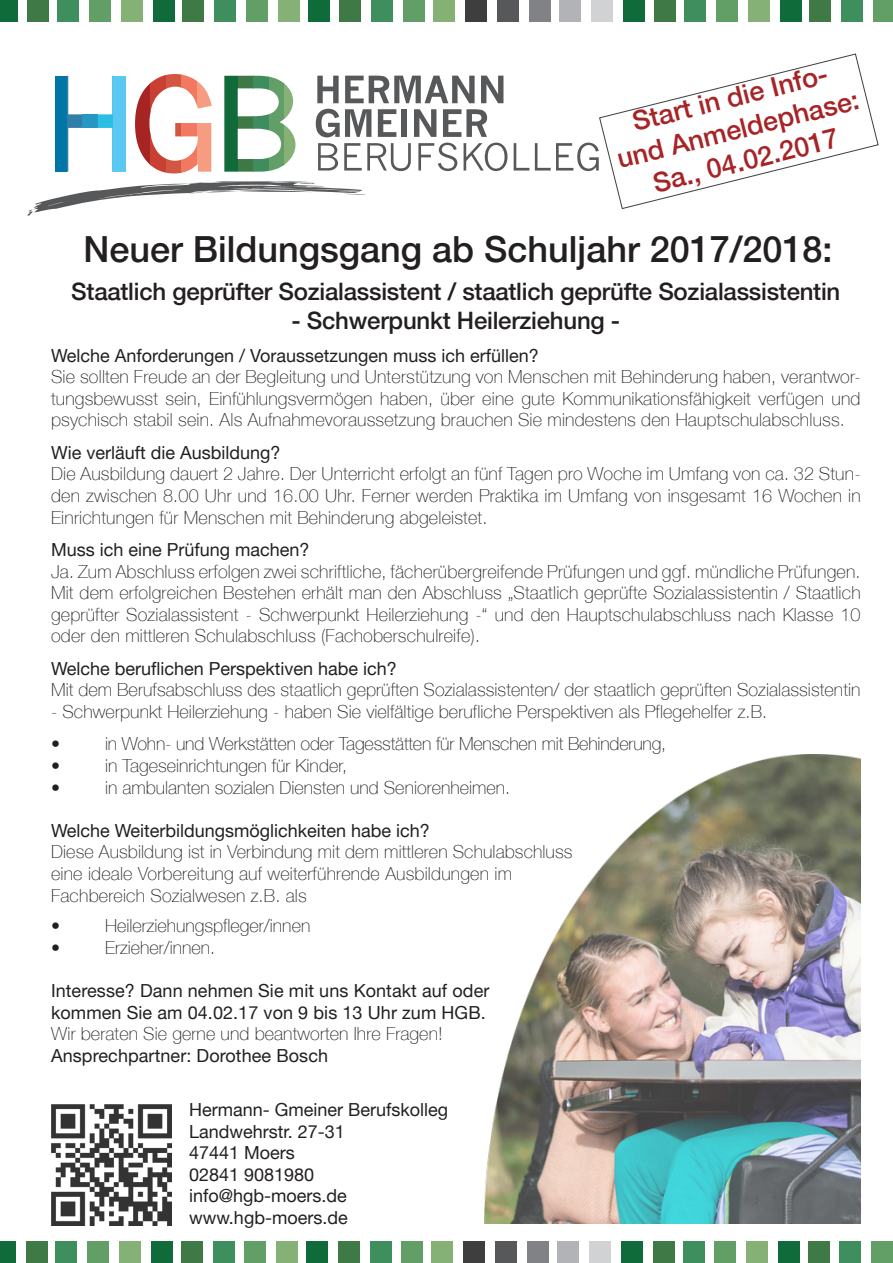
<style>
.page{position:relative;width:893px;height:1263px;background:#fff}
.page>*{position:absolute;margin:0;border:0;box-sizing:border-box;transform-origin:0 0}
.t1{font:500 36px "Helvetica Neue";color:#231f20}
.t2{font:500 27px/32.4px "Helvetica Neue";color:#a72426;text-align:center}
.t3{font:500 24px "Helvetica Neue";letter-spacing:-.01em;color:#231f20}
.t4{font:100 18px/21.6px "Helvetica Neue";letter-spacing:.005em;color:#231f20;text-align:justify}
.t5{font:18px/21.6px "Helvetica Neue";color:#231f20}
</style>
<div class="page">
<div style="left:0;top:0;width:17px;height:21px;background:#0f6b3a"></div>
<div style="left:28px;top:0;width:21px;height:21px;background:#3f7945"></div>
<div style="left:57px;top:0;width:22px;height:21px;background:#3f8e5e"></div>
<div style="left:89px;top:0;width:22px;height:21px;background:#629f67"></div>
<div style="left:121px;top:0;width:21px;height:21px;background:#85b176"></div>
<div style="left:153px;top:0;width:21px;height:21px;background:#0f6b3a"></div>
<div style="left:183px;top:0;width:21px;height:21px;background:#3f7945"></div>
<div style="left:215px;top:0;width:21px;height:21px;background:#3f8e5e"></div>
<div style="left:246px;top:0;width:21px;height:21px;background:#629f67"></div>
<div style="left:278px;top:0;width:21px;height:21px;background:#85b176"></div>
<div style="left:308px;top:0;width:21px;height:21px;background:#0f6b3a"></div>
<div style="left:340px;top:0;width:21px;height:21px;background:#3f7945"></div>
<div style="left:372px;top:0;width:21px;height:21px;background:#3f8e5e"></div>
<div style="left:404px;top:0;width:21px;height:21px;background:#629f67"></div>
<div style="left:433px;top:0;width:22px;height:21px;background:#85b176"></div>
<div style="left:465px;top:0;width:21px;height:21px;background:#3e3e3f"></div>
<div style="left:497px;top:0;width:22px;height:21px;background:#57585a"></div>
<div style="left:529px;top:0;width:22px;height:21px;background:#808285"></div>
<div style="left:559px;top:0;width:21px;height:21px;background:#b2b3b7"></div>
<div style="left:591px;top:0;width:21px;height:21px;background:#d1d2d4"></div>
<div style="left:623px;top:0;width:21px;height:21px;background:#0f6b3a"></div>
<div style="left:655px;top:0;width:21px;height:21px;background:#3f7945"></div>
<div style="left:685px;top:0;width:21px;height:21px;background:#3f8e5e"></div>
<div style="left:716px;top:0;width:22px;height:21px;background:#629f67"></div>
<div style="left:748px;top:0;width:21px;height:21px;background:#85b176"></div>
<div style="left:780px;top:0;width:21px;height:21px;background:#0f6b3a"></div>
<div style="left:810px;top:0;width:21px;height:21px;background:#3f7945"></div>
<div style="left:841px;top:0;width:22px;height:21px;background:#3f8e5e"></div>
<div style="left:873px;top:0;width:20px;height:21px;background:#629f67"></div>
<img style="left:485px;top:755px;width:376px;height:468px">
<svg style="left:317px;top:76px;width:22px;height:27px"></svg>
<svg style="left:345px;top:76px;width:130px;height:27px"></svg>
<svg style="left:481px;top:76px;width:22px;height:27px"></svg>
<svg style="left:316px;top:109px;width:55px;height:28px"></svg>
<svg style="left:378px;top:109px;width:18px;height:28px"></svg>
<div style="left:402px;top:109px;width:5px;height:28px;background:#57585a"></div>
<svg style="left:414px;top:109px;width:22px;height:28px"></svg>
<svg style="left:443px;top:109px;width:44px;height:28px"></svg>
<svg style="left:318px;top:143px;width:20px;height:28px"></svg>
<svg style="left:344px;top:143px;width:67px;height:28px"></svg>
<svg style="left:418px;top:143px;width:39px;height:28px"></svg>
<svg style="left:464px;top:143px;width:43px;height:28px"></svg>
<svg style="left:514px;top:143px;width:15px;height:28px"></svg>
<svg style="left:135px;top:82px;width:16px;height:84px"></svg>
<svg style="left:151px;top:75px;width:15px;height:98px"></svg>
<svg style="left:166px;top:74px;width:15px;height:99px"></svg>
<svg style="left:181px;top:74px;width:16px;height:99px"></svg>
<svg style="left:197px;top:81px;width:15px;height:91px"></svg>
<div style="left:224px;top:76px;width:14px;height:96px;background:#116a3a"></div>
<svg style="left:238px;top:76px;width:15px;height:96px"></svg>
<svg style="left:253px;top:76px;width:16px;height:96px"></svg>
<svg style="left:269px;top:76px;width:15px;height:95px"></svg>
<svg style="left:284px;top:83px;width:11px;height:82px"></svg>
<div style="left:55px;top:76px;width:12px;height:96px;background:#0075a7"></div>
<svg style="left:67px;top:76px;width:15px;height:96px"></svg>
<div style="left:82px;top:114px;width:16px;height:14px;background:#2497c2"></div>
<svg style="left:98px;top:76px;width:15px;height:96px"></svg>
<div style="left:113px;top:76px;width:13px;height:96px;background:#5bc8f3"></div>
<svg style="left:27px;top:181px;width:339px;height:35px"></svg>
<div style="left:0;top:1242px;width:15px;height:21px;background:#0f6b3a"></div>
<div style="left:26px;top:1242px;width:21px;height:21px;background:#3f7945"></div>
<div style="left:56px;top:1242px;width:21px;height:21px;background:#3f8e5e"></div>
<div style="left:88px;top:1242px;width:21px;height:21px;background:#629f67"></div>
<div style="left:119px;top:1242px;width:22px;height:21px;background:#85b176"></div>
<div style="left:151px;top:1242px;width:22px;height:21px;background:#0f6b3a"></div>
<div style="left:181px;top:1242px;width:21px;height:21px;background:#3f7945"></div>
<div style="left:213px;top:1242px;width:21px;height:21px;background:#3f8e5e"></div>
<div style="left:244px;top:1242px;width:22px;height:21px;background:#629f67"></div>
<div style="left:276px;top:1242px;width:22px;height:21px;background:#85b176"></div>
<div style="left:306px;top:1242px;width:21px;height:21px;background:#0f6b3a"></div>
<div style="left:338px;top:1242px;width:21px;height:21px;background:#3f7945"></div>
<div style="left:370px;top:1242px;width:21px;height:21px;background:#3f8e5e"></div>
<div style="left:402px;top:1242px;width:21px;height:21px;background:#629f67"></div>
<div style="left:432px;top:1242px;width:21px;height:21px;background:#85b176"></div>
<div style="left:463px;top:1242px;width:22px;height:21px;background:#3e3e3f"></div>
<div style="left:496px;top:1242px;width:21px;height:21px;background:#57585a"></div>
<div style="left:528px;top:1242px;width:21px;height:21px;background:#808285"></div>
<div style="left:557px;top:1242px;width:22px;height:21px;background:#b2b3b7"></div>
<div style="left:589px;top:1242px;width:22px;height:21px;background:#d1d2d4"></div>
<div style="left:621px;top:1242px;width:21px;height:21px;background:#0f6b3a"></div>
<div style="left:653px;top:1242px;width:21px;height:21px;background:#3f7945"></div>
<div style="left:683px;top:1242px;width:21px;height:21px;background:#3f8e5e"></div>
<div style="left:715px;top:1242px;width:21px;height:21px;background:#629f67"></div>
<div style="left:746px;top:1242px;width:21px;height:21px;background:#85b176"></div>
<div style="left:778px;top:1242px;width:21px;height:21px;background:#0f6b3a"></div>
<div style="left:808px;top:1242px;width:21px;height:21px;background:#3f7945"></div>
<div style="left:840px;top:1242px;width:21px;height:21px;background:#3f8e5e"></div>
<div style="left:872px;top:1242px;width:21px;height:21px;background:#629f67"></div>
<svg style="left:535px;top:53px;width:344px;height:156px"></svg>
<img style="left:51px;top:1104px;width:121px;height:121px">
<h2 class="t2" style="left:606px;top:112px;width:250px;rotate:-14deg">Start in die Info&shy;und Anmeldephase:<br>Sa., 04.02.2017</h2>
<h1 class="t1" style="left:83px;top:228px;width:751px">Neuer Bildungsgang ab Schuljahr 2017/2018:</h1>
<h3 class="t3" style="left:71px;top:278px;width:771px">Staatlich geprüfter Sozialassistent / staatlich geprüfte Sozialassistentin</h3>
<h3 class="t3" style="left:291px;top:306px;width:330px">- Schwerpunkt Heilerziehung -</h3>
<p class="t5" style="left:51px;top:344px;width:489px">Welche Anforderungen / Voraussetzungen muss ich erfüllen?</p>
<p class="t4" style="left:51px;top:366px;width:811px">Sie sollten Freude an der Begleitung und Unterstützung von Menschen mit Behinderung haben, verantwor&shy;tungsbewusst sein, Einfühlungsvermögen haben, über eine gute Kommunikationsfähigkeit verfügen und psychisch stabil sein. Als Aufnahmevoraussetzung brauchen Sie mindestens den Hauptschulabschluss.</p>
<p class="t5" style="left:51px;top:441px;width:231px">Wie verläuft die Ausbildung?</p>
<p class="t4" style="left:51px;top:463px;width:811px">Die Ausbildung dauert 2 Jahre. Der Unterricht erfolgt an fünf Tagen pro Woche im Umfang von ca. 32 Stun&shy;den zwischen 8.00 Uhr und 16.00 Uhr. Ferner werden Praktika im Umfang von insgesamt 16 Wochen in Einrichtungen für Menschen mit Behinderung abgeleistet.</p>
<p class="t5" style="left:51px;top:539px;width:260px">Muss ich eine Prüfung machen?</p>
<p class="t4" style="left:51px;top:560px;width:811px">Ja. Zum Abschluss erfolgen zwei schriftliche, fächerübergreifende Prüfungen und ggf. mündliche Prüfungen.<br>Mit dem erfolgreichen Bestehen erhält man den Abschluss „Staatlich geprüfte Sozialassistentin / Staatlich geprüfter Sozialassistent - Schwerpunkt Heilerziehung -“ und den Hauptschulabschluss nach Klasse 10 oder den mittleren Schulabschluss (Fachoberschulreife).</p>
<p class="t5" style="left:51px;top:657px;width:347px">Welche beruflichen Perspektiven habe ich?</p>
<p class="t4" style="left:51px;top:679px;width:811px">Mit dem Berufsabschluss des staatlich geprüften Sozialassistenten/ der staatlich geprüften Sozialassistentin</p>
<p class="t4" style="left:51px;top:695px;width:718px;line-height:32.4px">- Schwerpunkt Heilerziehung - haben Sie vielfältige berufliche Perspektiven als Pflegehelfer z.B. •</p>
<p class="t4" style="left:105px;top:733px;width:563px">in Wohn- und Werkstätten oder Tagesstätten für Menschen mit Behinderung,</p>
<p class="t4" style="left:51px;top:755px;width:10px">•</p>
<p class="t4" style="left:105px;top:755px;width:243px">in Tageseinrichtungen für Kinder,</p>
<p class="t4" style="left:51px;top:776px;width:10px">•</p>
<p class="t4" style="left:105px;top:776px;width:407px">in ambulanten sozialen Diensten und Seniorenheimen.</p>
<p class="t5" style="left:51px;top:819px;width:380px">Welche Weiterbildungsmöglichkeiten habe ich?</p>
<p class="t4" style="left:51px;top:841px;width:523px;text-align:left">Diese Ausbildung ist in Verbindung mit dem mittleren Schulabschluss eine ideale Vorbereitung auf weiterführende Ausbildungen im<br>Fachbereich Sozialwesen z.B. als</p>
<p class="t4" style="left:51px;top:915px;width:10px">•</p>
<p class="t4" style="left:105px;top:915px;width:207px">Heilerziehungspfleger/innen</p>
<p class="t4" style="left:51px;top:937px;width:10px">•</p>
<p class="t4" style="left:105px;top:937px;width:112px">Erzieher/innen.</p>
<p class="t5" style="left:51px;top:980px;width:440px">Interesse? Dann nehmen Sie mit uns Kontakt auf oder kommen Sie am 04.02.17 von 9 bis 13 Uhr zum HGB.</p>
<p class="t4" style="left:51px;top:1023px;width:393px">Wir beraten Sie gerne und beantworten Ihre Fragen!</p>
<p class="t5" style="left:51px;top:1044px;width:279px">Ansprechpartner: Dorothee Bosch</p>
<p class="t5" style="left:189px;top:1098px;width:261px">Hermann- Gmeiner Berufskolleg<br>Landwehrstr. 27-31<br>47441 Moers<br>02841 9081980 info@hgb-moers.de www.hgb-moers.de</p>
</div>
